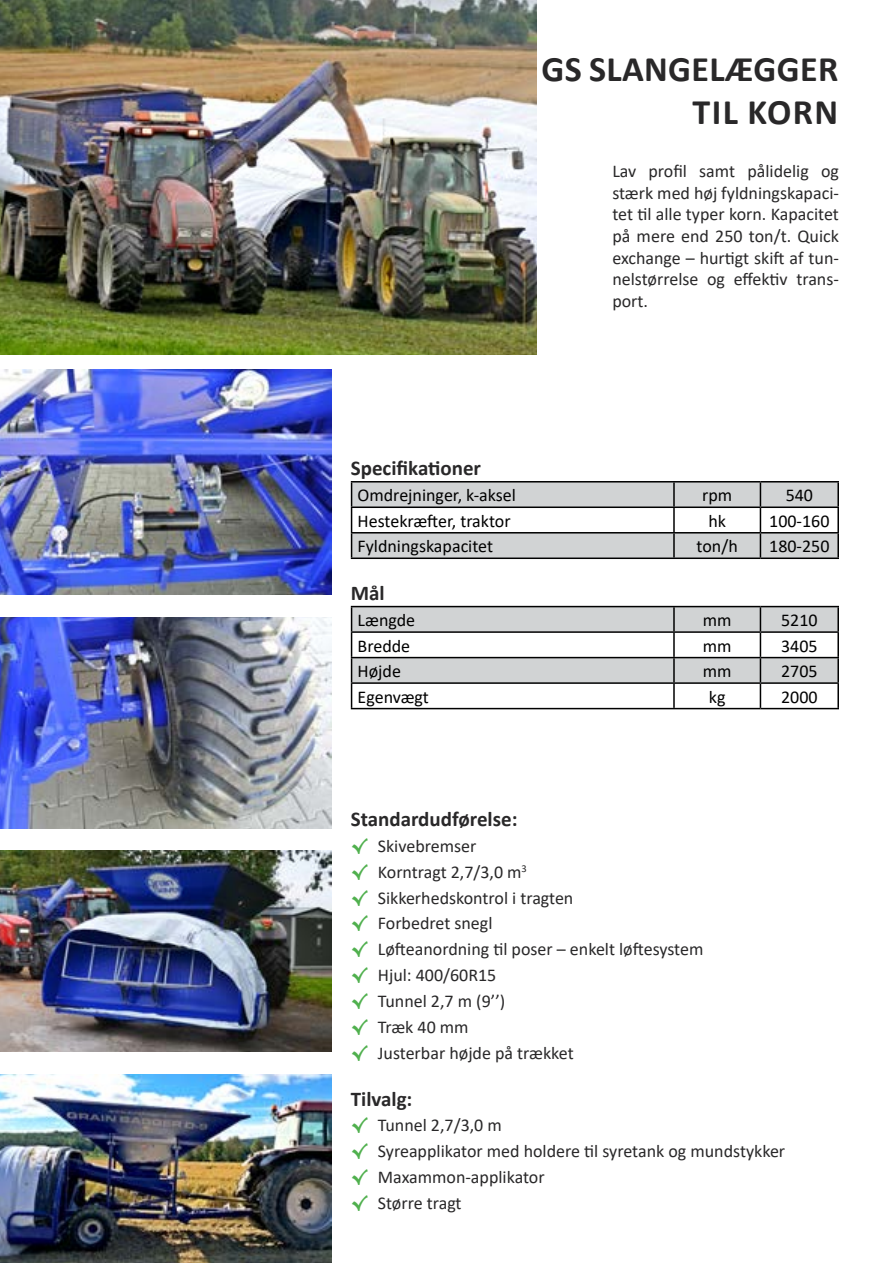
<style>
.page{position:relative;width:893px;height:1263px;background:#fff}
.page>*{position:absolute;margin:0;border:0;box-sizing:border-box;transform-origin:0 0}
.t1{font:700 36px/43.2px "Calibri";letter-spacing:.01em;color:#292829;text-align:right}
.t2{font:700 21px "Calibri";color:#292829}
.t3{font:18px/25.8px "Calibri";color:#292829}
.t4{font:18px "Calibri";color:#000}
.s1{font-family:"Berlin Sans FB";color:#50b04e}
</style>
<div class="page">
<img style="left:0;top:369px;width:331px;height:226px">
<img style="left:0;top:617px;width:331px;height:211px">
<img style="left:0;top:851px;width:331px;height:201px">
<img style="left:0;top:1074px;width:331px;height:189px">
<img style="left:0;top:0;width:537px;height:354px">
<hr style="left:351px;top:481px;width:323px;height:1px;background:#000">
<hr style="left:674px;top:481px;width:86px;height:1px;background:#000">
<hr style="left:760px;top:481px;width:79px;height:1px;background:#000">
<hr style="left:837px;top:482px;width:2px;height:24px;background:#000">
<hr style="left:760px;top:506px;width:79px;height:2px;background:#000">
<hr style="left:837px;top:508px;width:2px;height:24px;background:#000">
<hr style="left:760px;top:532px;width:79px;height:1px;background:#000">
<svg style="left:351px;top:482px;width:487px;height:75px"></svg>
<hr style="left:837px;top:533px;width:2px;height:24px;background:#000">
<hr style="left:351px;top:557px;width:323px;height:2px;background:#000">
<hr style="left:674px;top:557px;width:86px;height:2px;background:#000">
<hr style="left:760px;top:557px;width:79px;height:2px;background:#000">
<hr style="left:351px;top:606px;width:323px;height:1px;background:#000">
<hr style="left:674px;top:606px;width:86px;height:1px;background:#000">
<hr style="left:760px;top:606px;width:79px;height:1px;background:#000">
<hr style="left:837px;top:607px;width:2px;height:24px;background:#000">
<hr style="left:760px;top:631px;width:79px;height:2px;background:#000">
<hr style="left:837px;top:633px;width:2px;height:24px;background:#000">
<hr style="left:760px;top:657px;width:79px;height:1px;background:#000">
<hr style="left:837px;top:658px;width:2px;height:24px;background:#000">
<hr style="left:760px;top:682px;width:79px;height:2px;background:#000">
<svg style="left:351px;top:607px;width:487px;height:101px"></svg>
<hr style="left:837px;top:684px;width:2px;height:24px;background:#000">
<hr style="left:351px;top:708px;width:323px;height:1px;background:#000">
<hr style="left:674px;top:708px;width:86px;height:1px;background:#000">
<hr style="left:760px;top:708px;width:79px;height:1px;background:#000">
<h1 class="t1" style="left:541px;top:47px;width:298px">GS SLANGELÆGGER<br>TIL KORN</h1>
<p class="t3" style="left:612px;top:160px;width:228px;line-height:21.6px;text-align:justify">Lav profil samt pålidelig og stærk med høj fyldningskapaci&shy;tet til alle typer korn. Kapacitet på mere end 250 ton/t. Quick exchange – hurtigt skift af tun&shy;nelstørrelse og effektiv trans&shy;port.</p>
<p class="t2" style="left:351px;top:453px;width:132px">Specifikationer</p>
<p class="t4" style="left:358px;top:483px;width:160px">Omdrejninger, k-aksel</p>
<p class="t4" style="left:702px;top:483px;width:32px">rpm</p>
<p class="t4" style="left:786px;top:483px;width:29px">540</p>
<p class="t4" style="left:358px;top:508px;width:155px">Hestekræfter, traktor</p>
<p class="t4" style="left:708px;top:508px;width:19px">hk</p>
<p class="t4" style="left:769px;top:508px;width:62px">100-160</p>
<p class="t4" style="left:358px;top:534px;width:137px">Fyldningskapacitet</p>
<p class="t4" style="left:697px;top:534px;width:43px">ton/h</p>
<p class="t4" style="left:769px;top:534px;width:62px">180-250</p>
<p class="t2" style="left:351px;top:578px;width:35px">Mål</p>
<p class="t4" style="left:358px;top:608px;width:59px">Længde</p>
<p class="t4" style="left:703px;top:608px;width:30px">mm</p>
<p class="t4" style="left:781px;top:608px;width:38px">5210</p>
<p class="t4" style="left:358px;top:633px;width:54px">Bredde</p>
<p class="t4" style="left:703px;top:633px;width:30px">mm</p>
<p class="t4" style="left:781px;top:633px;width:38px">3405</p>
<p class="t4" style="left:358px;top:659px;width:45px">Højde</p>
<p class="t4" style="left:703px;top:659px;width:30px">mm</p>
<p class="t4" style="left:781px;top:659px;width:38px">2705</p>
<p class="t4" style="left:358px;top:684px;width:73px">Egenvægt</p>
<p class="t4" style="left:709px;top:684px;width:18px">kg</p>
<p class="t4" style="left:781px;top:684px;width:38px">2000</p>
<p class="t2" style="left:351px;top:804px;width:168px">Standardudførelse:</p>
<p class="t3" style="left:351px;top:832px;width:354px"><span class="s1">√</span> Skivebremser<br><span class="s1">√</span> Korntragt 2,7/3,0 m<sup>3<br></sup><span class="s1">√</span> Sikkerhedskontrol i tragten<br><span class="s1">√</span> Forbedret snegl<br><span class="s1">√</span> Løfteanordning til poser – enkelt løftesystem <span class="s1">√</span> Hjul: 400/60R15<br><span class="s1">√</span> Tunnel 2,7 m (9’’)<br><span class="s1">√</span> Træk 40 mm<br><span class="s1">√</span> Justerbar højde på trækket</p>
<p class="t2" style="left:351px;top:1084px;width:63px">Tilvalg:</p>
<p class="t3" style="left:351px;top:1112px;width:436px"><span class="s1">√</span> Tunnel 2,7/3,0 m<br><span class="s1">√</span> Syreapplikator med holdere til syretank og mundstykker <span class="s1">√</span> Maxammon-applikator<br><span class="s1">√</span> Større tragt</p>
</div>
